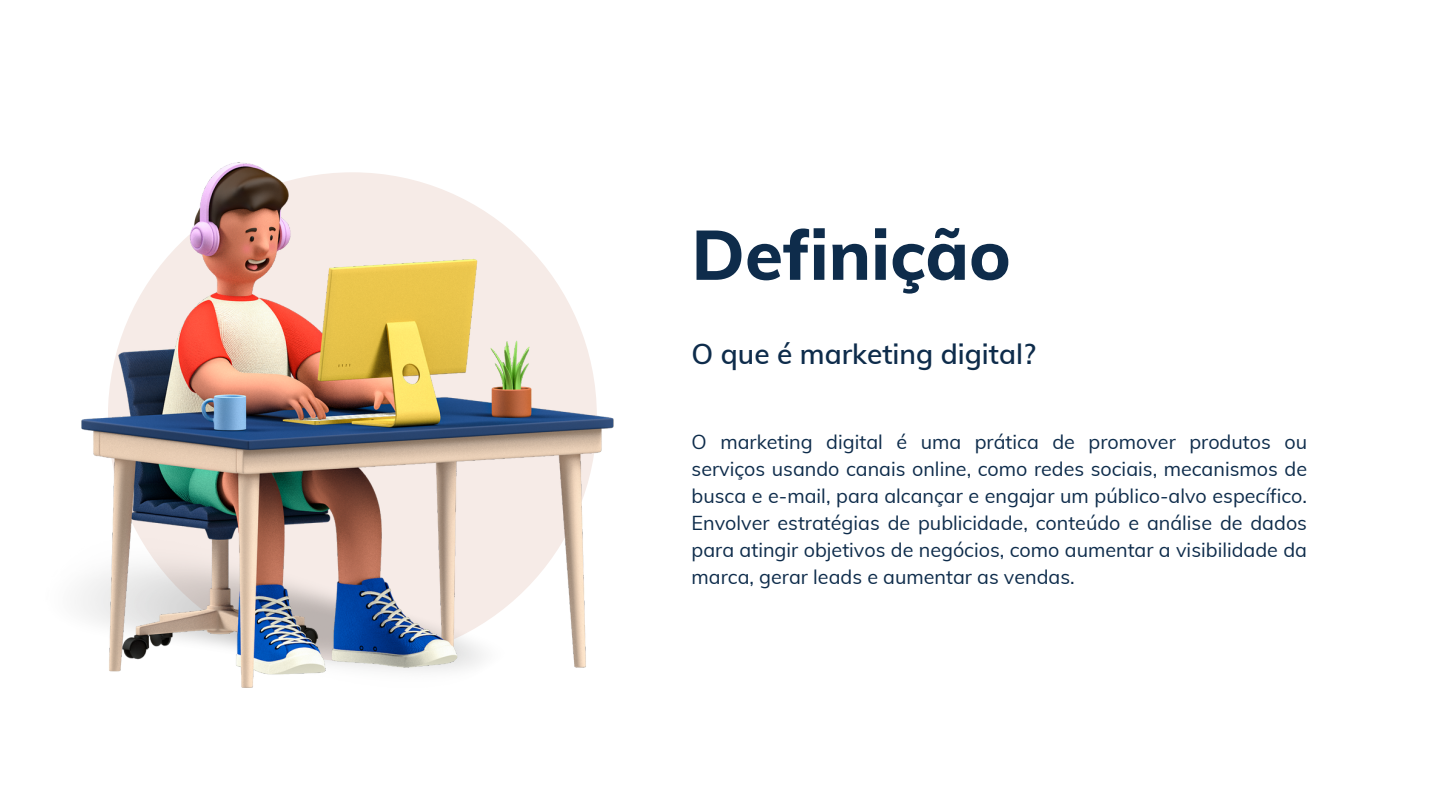
<style>
.page{position:relative;width:1440px;height:810px;background:#fff}
.page>*{position:absolute;margin:0;border:0;box-sizing:border-box;transform-origin:0 0}
.t1{font:800 69.2px "Muli";color:#0e2c4b}
.t2{font:600 28px "Muli";color:#0e2c4b}
.t3{font:19.7px/27px "Muli";color:#0e2c4b;text-align:justify}
</style>
<div class="page">
<img style="left:81px;top:162px;width:533px;height:525px">
<p class="t1" style="left:692px;top:210px;width:321px">Definição</p>
<p class="t2" style="left:692px;top:336px;width:346px">O que é marketing digital?</p>
<p class="t3" style="left:692px;top:428px;width:617px">O marketing digital é uma prática de promover produtos ou serviços usando canais online, como redes sociais, mecanismos de busca e e-mail, para alcançar e engajar um público-alvo específico.<br>Envolver estratégias de publicidade, conteúdo e análise de dados para atingir objetivos de negócios, como aumentar a visibilidade da marca, gerar leads e aumentar as vendas.</p>
</div>
